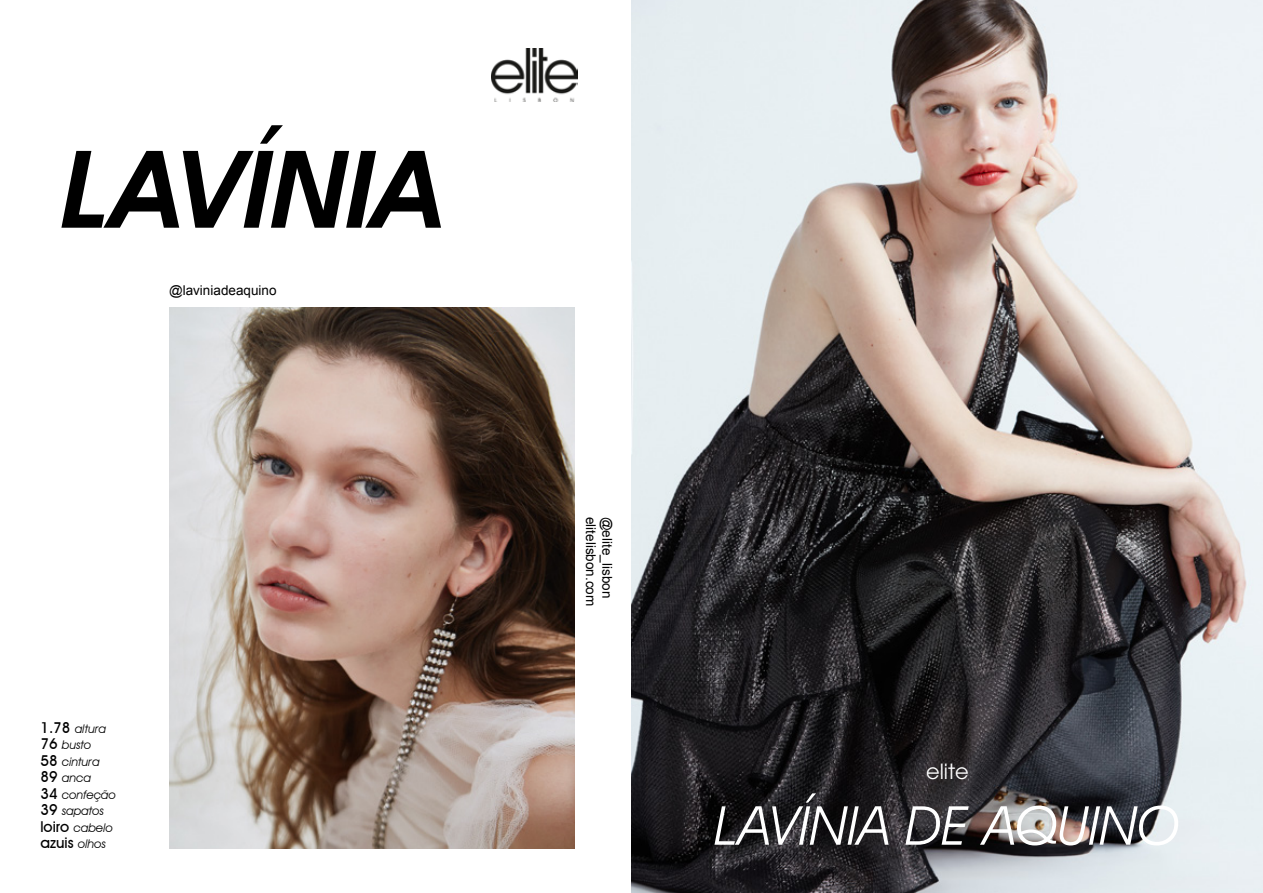
<style>
.page{position:relative;width:1263px;height:893px;background:#fff}
.page>*{position:absolute;margin:0;border:0;box-sizing:border-box;transform-origin:0 0}
.t1{font:italic 600 108px "Avant Garde IT Cby BT";color:#000}
.t2{font:italic 54px "Avant Garde IT Cby BT";color:#fff}
.t3{font:21px "Avant Garde LT";color:#fff}
.t4{font:500 15px "Avant Garde IT Cby BT";color:#000}
.t5{font:13.5px "Arial";color:#000}
.t6{font:italic 12px/16.5px "Avant Garde IT Cby BT";color:#000}
.s1{font-weight:500;font-style:normal;font-size:15px}
.s2{font-weight:400;font-style:italic;font-size:12px}
</style>
<div class="page">
<img style="left:631px;top:0;width:632px;height:893px">
<img style="left:169px;top:308px;width:405px;height:540px">
<img style="left:491px;top:49px;width:86px;height:53px">
<h1 class="t1" style="left:60px;top:124px;width:383px">LAVÍNIA</h1>
<p class="t5" style="left:169px;top:281px;width:109px">@laviniadeaquino</p>
<p class="t6" style="left:40px;top:720px;width:77px"><span class="s1">1.78</span> altura<br><span class="s1">76</span> busto<br><span class="s1">58</span> cintura<br><span class="s1">89</span> anca<br><span class="s1">34</span> confeção<br><span class="s1">39</span> sapatos <span class="s1">loiro</span> cabelo</p>
<p class="t4" style="left:40px;top:834px;width:67px">azuis <span class="s2">olhos</span></p>
<p class="t5" style="left:600px;top:517px;width:91px;rotate:90deg">elitelisbon.com</p>
<p class="t5" style="left:616px;top:517px;width:83px;rotate:90deg">@elite_lisbon</p>
<h3 class="t3" style="left:926px;top:759px;width:44px">elite</h3>
<h2 class="t2" style="left:715px;top:793px;width:466px">LAVÍNIA DE AQUINO</h2>
</div>
